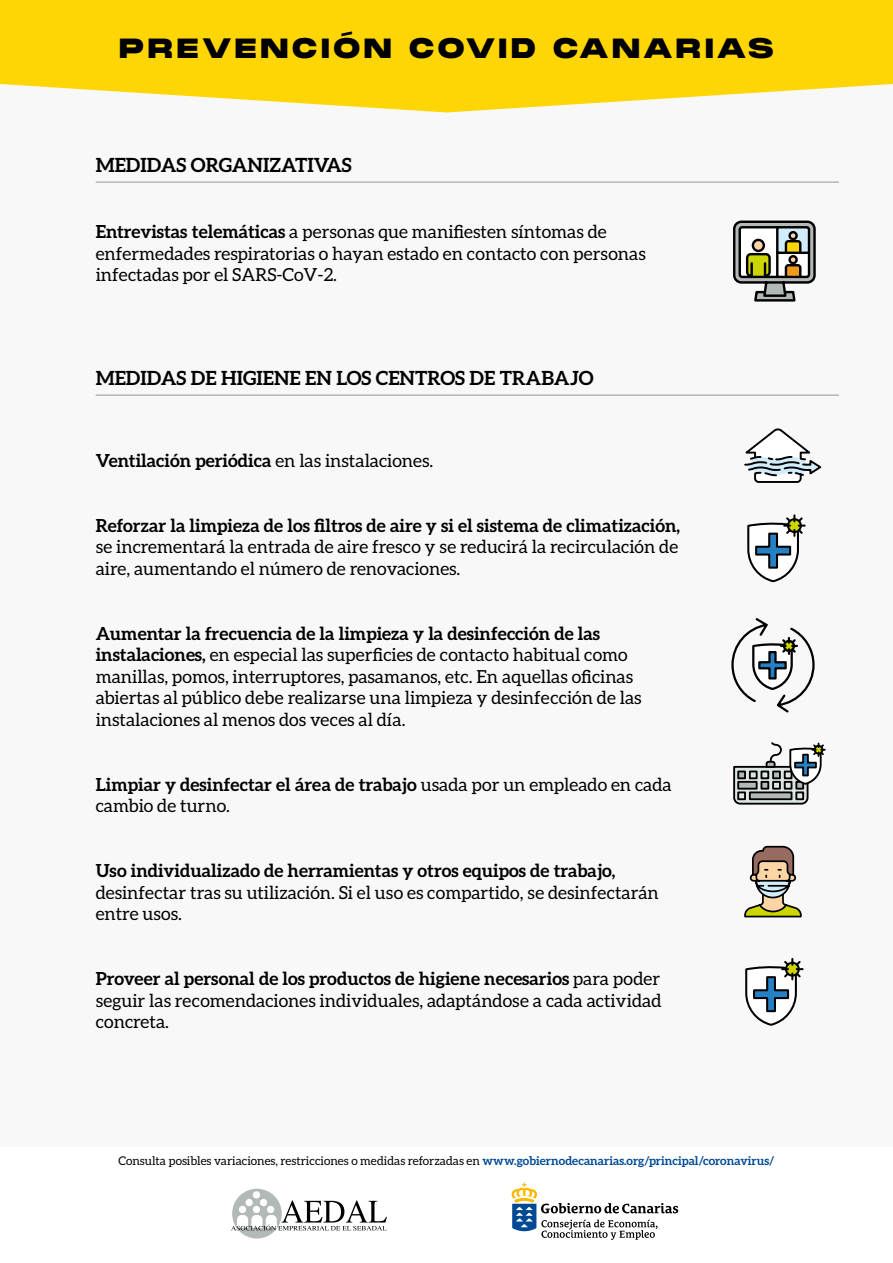
<style>
.page{position:relative;width:893px;height:1263px;background:#f8f8f8}
.page>*{position:absolute;margin:0;border:0;box-sizing:border-box;transform-origin:0 0}
.t1{font:900 27px "Monument Extended";letter-spacing:.08em;color:#000}
.t2{font:700 19.5px "Aleo";color:#000}
.t3{font:18px/21.6px "Aleo";color:#000}
.t4{font:700 18px "Aleo";color:#000}
.t5{font:12px "Aleo";color:#000}
.s1{font-weight:700}
.s2{font-weight:400}
.s3{font-weight:700;color:#004994}
</style>
<div class="page">
<div style="left:0;top:1148px;width:893px;height:115px;background:#fff"></div>
<svg style="left:512px;top:1183px;width:166px;height:57px"></svg>
<svg style="left:231px;top:1189px;width:156px;height:49px"></svg>
<svg style="left:0;top:0;width:893px;height:112px;background:#feda22"></svg>
<hr style="left:96px;top:181px;width:743px;height:2px;background:#b3b9b7">
<hr style="left:96px;top:394px;width:743px;height:2px;background:#b3b9b7">
<svg style="left:733px;top:220px;width:83px;height:82px"></svg>
<svg style="left:744px;top:428px;width:78px;height:55px"></svg>
<svg style="left:731px;top:618px;width:84px;height:95px"></svg>
<svg style="left:747px;top:514px;width:59px;height:69px"></svg>
<svg style="left:744px;top:845px;width:58px;height:73px"></svg>
<svg style="left:745px;top:958px;width:59px;height:68px"></svg>
<svg style="left:733px;top:742px;width:93px;height:63px"></svg>
<h1 class="t1" style="left:119px;top:29px;width:657px">PREVENCIÓN COVID CANARIAS</h1>
<p class="t2" style="left:96px;top:154px;width:258px">MEDIDAS ORGANIZATIVAS</p>
<p class="t3" style="left:96px;top:221px;width:552px"><span class="s1">Entrevistas telemáticas</span> a personas que manifiesten síntomas de enfermedades respiratorias o hayan estado en contacto con personas infectadas por el SARS-CoV-2.</p>
<p class="t2" style="left:96px;top:367px;width:500px">MEDIDAS DE HIGIENE EN LOS CENTROS DE TRABAJO</p>
<p class="t4" style="left:96px;top:450px;width:339px">Ventilación periódica <span class="s2">en las instalaciones.</span></p>
<p class="t4" style="left:96px;top:515px;width:586px">Reforzar la limpieza de los filtros de aire y si el sistema de climatización,</p>
<p class="t3" style="left:96px;top:536px;width:584px">se incrementará la entrada de aire fresco y se reducirá la recirculación de aire, aumentando el número de renovaciones.</p>
<p class="t3" style="left:96px;top:622px;width:547px"><span class="s1">Aumentar la frecuencia de la limpieza y la desinfección de las instalaciones,</span> en especial las superficies de contacto habitual como manillas, pomos, interruptores, pasamanos, etc. En aquellas oficinas abiertas al público debe realizarse una limpieza y desinfección de las instalaciones al menos dos veces al día.</p>
<p class="t3" style="left:96px;top:773px;width:578px"><span class="s1">Limpiar y desinfectar el área de trabajo</span> usada por un empleado en cada cambio de turno.</p>
<p class="t4" style="left:96px;top:860px;width:521px">Uso individualizado de herramientas y otros equipos de trabajo,</p>
<p class="t3" style="left:96px;top:881px;width:565px">desinfectar tras su utilización. Si el uso es compartido, se desinfectarán entre usos.</p>
<p class="t3" style="left:96px;top:968px;width:567px;text-align:justify"><span class="s1">Proveer al personal de los productos de higiene necesarios</span> para poder seguir las recomendaciones individuales, adaptándose a cada actividad concreta.</p>
<p class="t5" style="left:118px;top:1154px;width:657px">Consulta posibles variaciones, restricciones o medidas reforzadas en <span class="s3">www.gobiernodecanarias.org/principal/coronavirus/</span></p>
</div>
